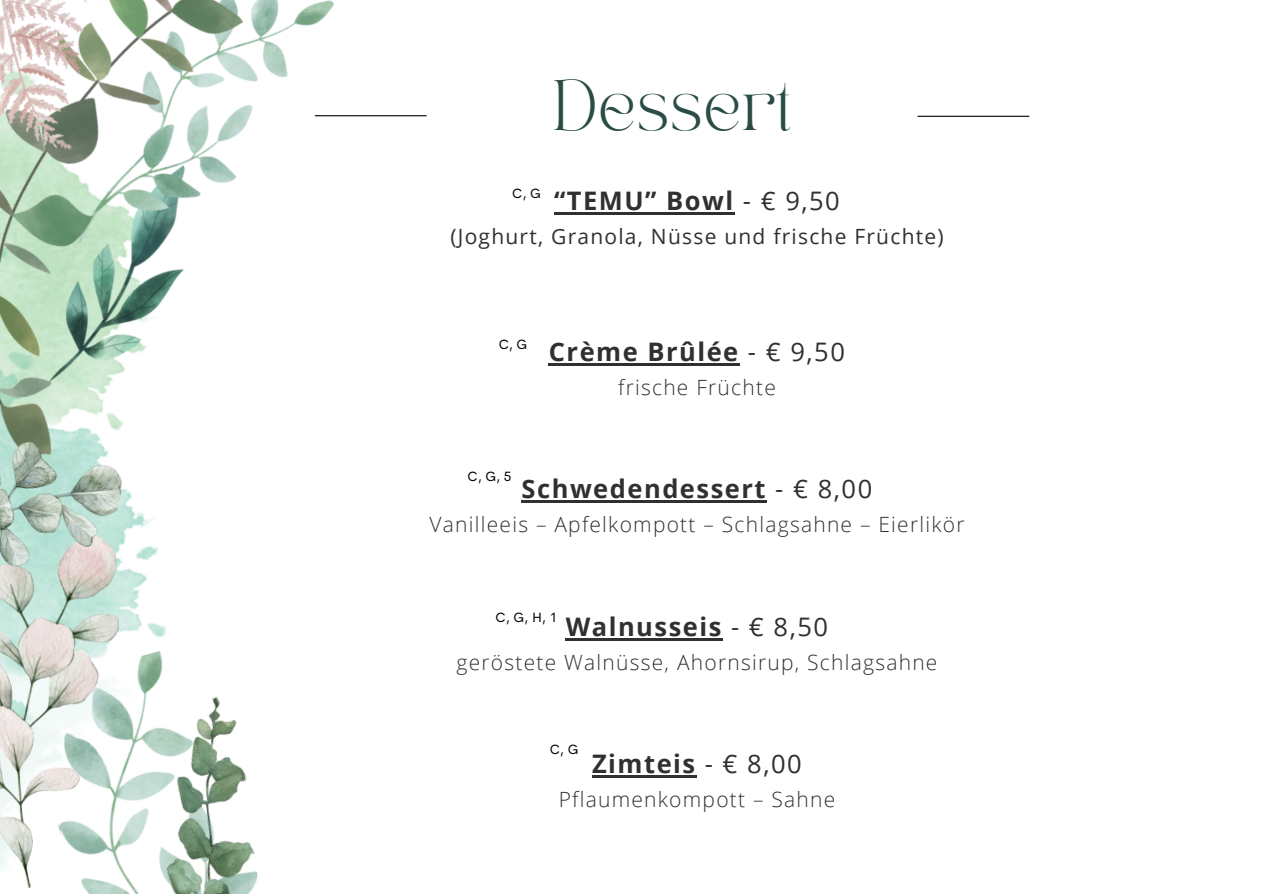
<style>
.page{position:relative;width:1263px;height:894px;background:#fff}
.page>*{position:absolute;margin:0;border:0;box-sizing:border-box;transform-origin:0 0}
.t1{font:49.8px "TAN PEARL Regular";color:#2b4c46}
.t2{font:700 25.5px "Open Sans";letter-spacing:.06em;color:#303030}
.t3{font:300 21px "Open Sans";letter-spacing:.06em;color:#303030}
.t4{font:21px "Open Sans";letter-spacing:.06em;color:#303030}
.t5{font:13.5px "Cerebri Sans";color:#000}
.s1{font-weight:400}
</style>
<div class="page">
<hr style="left:554px;top:212px;width:181px;height:2px;background:#303030">
<hr style="left:549px;top:363px;width:191px;height:2px;background:#303030">
<hr style="left:522px;top:500px;width:245px;height:2px;background:#303030">
<hr style="left:566px;top:637px;width:157px;height:3px;background:#303030">
<hr style="left:592px;top:775px;width:105px;height:2px;background:#303030">
<hr style="left:917px;top:116px;width:112px;height:1px;background:#000">
<hr style="left:315px;top:115px;width:112px;height:1px;background:#000">
<img style="left:127px;top:489px;width:40px;height:149px">
<img style="left:85px;top:651px;width:78px;height:242px">
<img style="left:0;top:0;width:357px;height:416px">
<img style="left:0;top:713px;width:122px;height:177px">
<img style="left:122px;top:694px;width:136px;height:199px">
<img style="left:0;top:416px;width:127px;height:297px">
<img style="left:0;top:0;width:244px;height:175px">
<p class="t1" style="left:553px;top:79px;width:240px">Dessert</p>
<h2 class="t5" style="left:512px;top:184px;width:30px">C, G</h2>
<p class="t2" style="left:554px;top:183px;width:287px">“TEMU” Bowl <span class="s1">- € 9,50</span></p>
<p class="t4" style="left:450px;top:221px;width:495px">(Joghurt, Granola, Nüsse und frische Früchte)</p>
<p class="t5" style="left:499px;top:336px;width:30px">C, G</p>
<p class="t2" style="left:549px;top:333px;width:298px">Crème Brûlée <span class="s1">- € 9,50</span></p>
<p class="t3" style="left:618px;top:372px;width:159px">frische Früchte</p>
<p class="t5" style="left:468px;top:467px;width:45px">C, G, 5</p>
<p class="t2" style="left:522px;top:471px;width:352px">Schwedendessert <span class="s1">- € 8,00</span></p>
<p class="t3" style="left:430px;top:509px;width:536px">Vanilleeis – Apfelkompott – Schlagsahne – Eierlikör</p>
<p class="t5" style="left:496px;top:608px;width:63px">C, G, H, 1</p>
<p class="t2" style="left:566px;top:608px;width:264px">Walnusseis <span class="s1">- € 8,50</span></p>
<p class="t3" style="left:457px;top:647px;width:482px">geröstete Walnüsse, Ahornsirup, Schlagsahne</p>
<p class="t5" style="left:550px;top:740px;width:30px">C, G</p>
<p class="t2" style="left:592px;top:745px;width:211px">Zimteis <span class="s1">- € 8,00</span></p>
<p class="t3" style="left:559px;top:784px;width:278px">Pflaumenkompott – Sahne</p>
</div>
